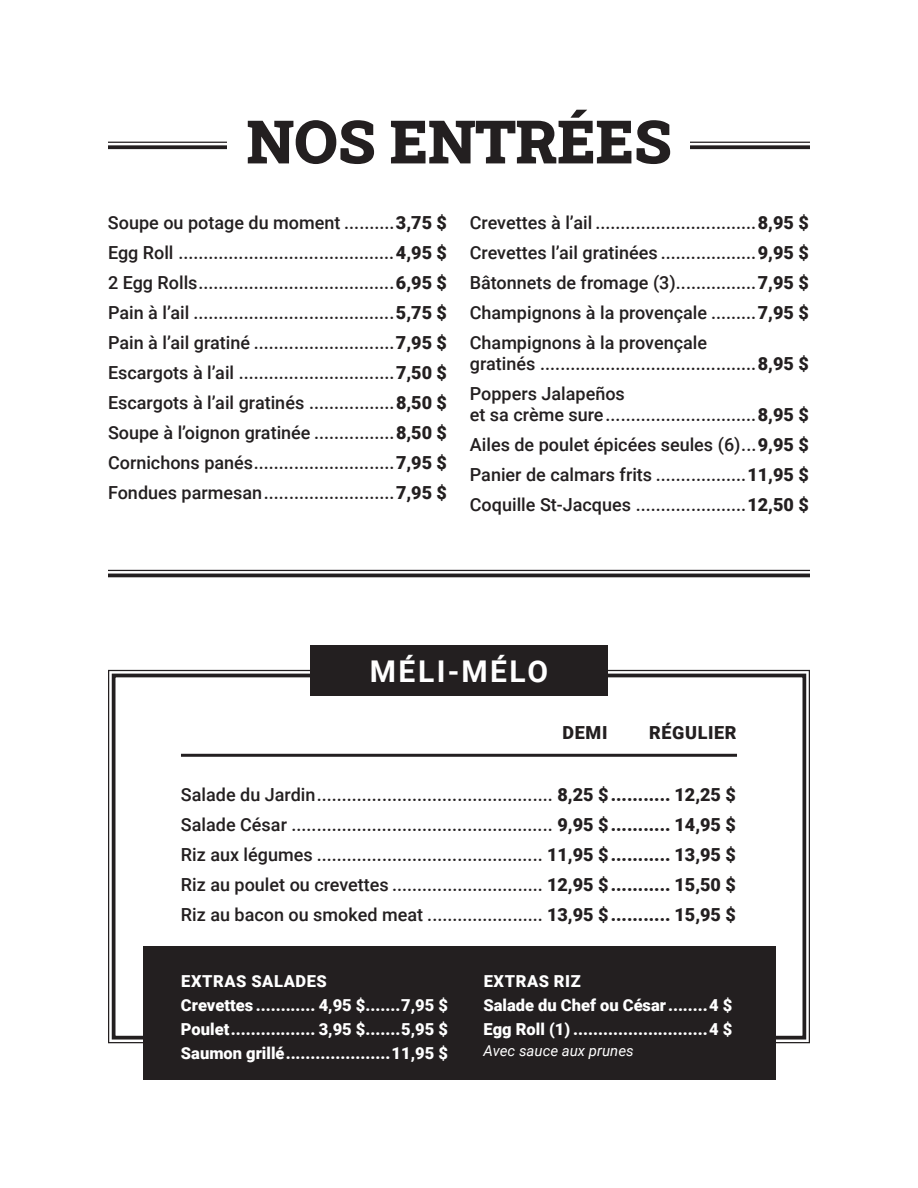
<style>
.page{position:relative;width:918px;height:1188px;background:#fff}
.page>*{position:absolute;margin:0;border:0;box-sizing:border-box;transform-origin:0 0}
.t1{font:900 60px "Roboto Slab";color:#231f20}
.t2{font:700 30px "Roboto";letter-spacing:.085em;color:#fff}
.t3{font:500 18px/30px "Roboto";color:#231f20;text-align:justify}
.t4{font:900 18px "Roboto";letter-spacing:.035em;color:#231f20}
.t5{font:900 16.5px/24px "Roboto";color:#fff}
.t6{font:italic 15px "Roboto";color:#fff}
.s1{font-weight:900}
</style>
<div class="page">
<svg style="left:108px;top:669px;width:702px;height:375px"></svg>
<div style="left:112px;top:674px;width:694px;height:366px;border:4px solid #231f20"></div>
<div style="left:310px;top:646px;width:298px;height:50px;background:#231f20"></div>
<div style="left:143px;top:946px;width:632px;height:134px;background:#231f20"></div>
<hr style="left:108px;top:570px;width:702px;height:1px;background:#231f20">
<hr style="left:108px;top:574px;width:702px;height:3px;background:#231f20">
<hr style="left:108px;top:142px;width:702px;height:1px;background:#231f20">
<svg style="left:108px;top:145px;width:702px;height:4px"></svg>
<div style="left:228px;top:101px;width:462px;height:82px;background:#fff"></div>
<h1 class="t1" style="left:247px;top:101px;width:426px">NOS ENTRÉES</h1>
<p class="t3" style="left:108px;top:207px;width:341px">Soupe ou potage du moment ..........<span class="s1">3,75 $ </span>Egg Roll ...........................................<span class="s1">4,95 $ </span>2 Egg Rolls.......................................<span class="s1">6,95 $ </span>Pain à l’ail ........................................<span class="s1">5,75 $ </span>Pain à l’ail gratiné ............................<span class="s1">7,95 $ </span>Escargots à l’ail ...............................<span class="s1">7,50 $ </span>Escargots à l’ail gratinés .................<span class="s1">8,50 $ </span>Soupe à l’oignon gratinée ................<span class="s1">8,50 $ </span>Cornichons panés............................<span class="s1">7,95 $ </span>Fondues parmesan..........................<span class="s1">7,95 $</span></p>
<p class="t3" style="left:470px;top:207px;width:341px">Crevettes à l’ail ................................<span class="s1">8,95 $ </span>Crevettes l’ail gratinées ...................<span class="s1">9,95 $ </span>Bâtonnets de fromage (3)................<span class="s1">7,95 $ </span>Champignons à la provençale .........<span class="s1">7,95 $ </span>Champignons à la provençale</p>
<p class="t3" style="left:470px;top:348px;width:340px">gratinés ...........................................<span class="s1">8,95 $<br></span>Poppers Jalapeños</p>
<p class="t3" style="left:470px;top:399px;width:341px">et sa crème sure..............................<span class="s1">8,95 $ </span>Ailes de poulet épicées seules (6)...<span class="s1">9,95 $ </span>Panier de calmars frits ..................<span class="s1">11,95 $ </span>Coquille St-Jacques ......................<span class="s1">12,50 $</span></p>
<h2 class="t2" style="left:370px;top:650px;width:180px">MÉLI-MÉLO</h2>
<p class="t4" style="left:563px;top:720px;width:46px">DEMI</p>
<p class="t4" style="left:649px;top:720px;width:89px">RÉGULIER</p>
<p class="t3" style="left:181px;top:779px;width:556px">Salade du Jardin............................................... <span class="s1">8,25 $........... 12,25 $ </span>Salade César .................................................... <span class="s1">9,95 $........... 14,95 $ </span>Riz aux légumes ............................................. <span class="s1">11,95 $........... 13,95 $ </span>Riz au poulet ou crevettes .............................. <span class="s1">12,95 $........... 15,50 $ </span>Riz au bacon ou smoked meat ....................... <span class="s1">13,95 $........... 15,95 $</span></p>
<p class="t5" style="left:181px;top:969px;width:269px">EXTRAS SALADES<br>Crevettes ............ 4,95 $.......7,95 $ Poulet................. 3,95 $.......5,95 $ Saumon grillé.....................11,95 $</p>
<p class="t5" style="left:484px;top:969px;width:251px">EXTRAS RIZ<br>Salade du Chef ou César........4 $<br>Egg Roll (1) ...........................4 $</p>
<p class="t6" style="left:484px;top:1040px;width:152px">Avec sauce aux prunes</p>
</div>
